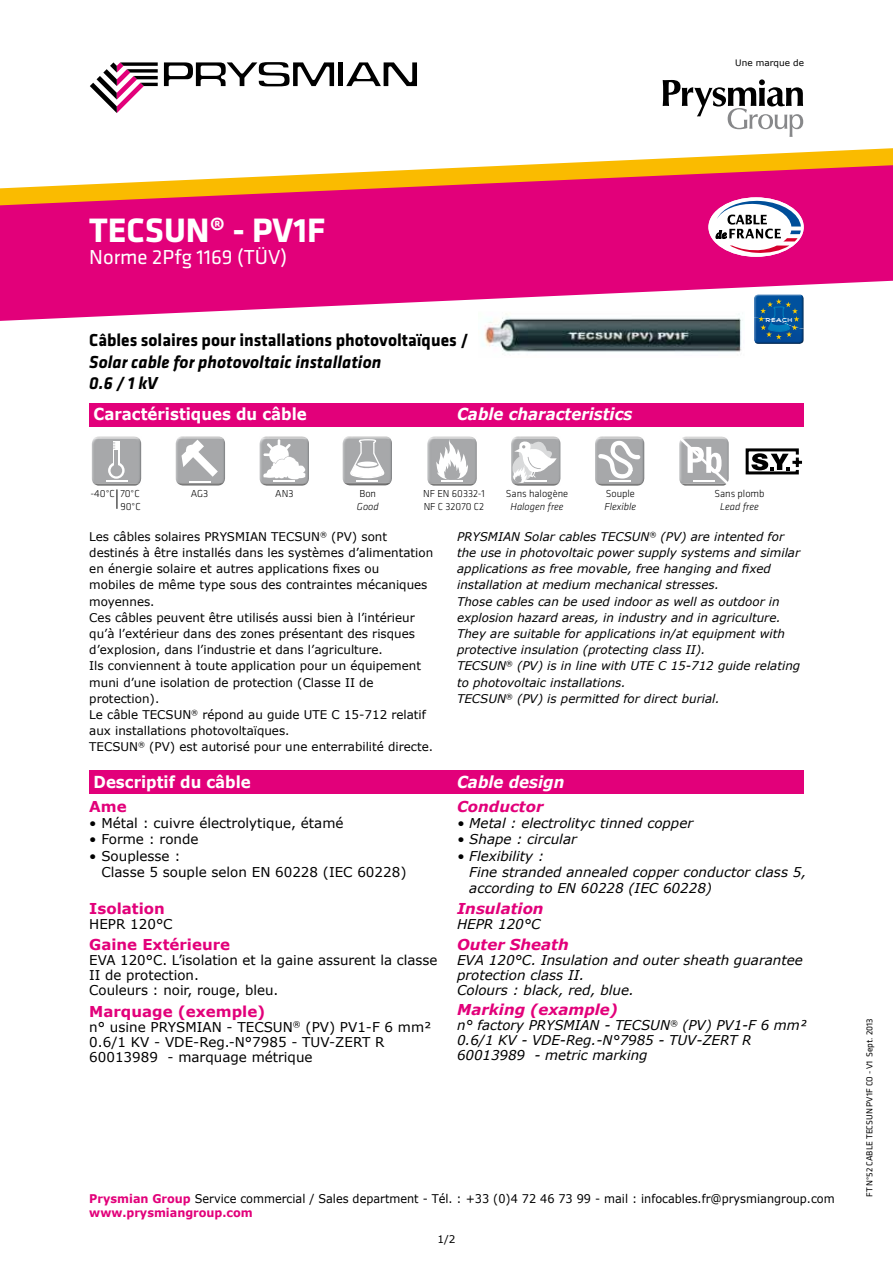
<style>
.page{position:relative;width:893px;height:1263px;background:#fff}
.page>*{position:absolute;margin:0;border:0;box-sizing:border-box;transform-origin:0 0}
.t1{font:700 35.1px "Klavika";color:#fff}
.t2{font:21px "Klavika";color:#fff}
.t3{font:700 18px "Klavika";color:#000}
.t4{font:italic 700 18px/21.6px "Klavika";color:#000}
.t5{font:700 16.5px "Verdana";color:#fff;scale:.91 1}
.t6{font:italic 700 16.5px "Verdana";color:#fff;scale:.91 1}
.t7{font:italic 700 15px "Verdana";color:#e2007a}
.t8{font:700 15px "Verdana";color:#e2007a}
.t9{font:italic 13.5px/15px "Verdana";color:#000}
.t10{font:13.5px/15px "Verdana";color:#000}
.t11{font:12px/16.2px "Verdana";color:#000}
.t12{font:italic 12px/16.2px "Verdana";color:#000}
.t13{font:12px/14.4px "Verdana";color:#000;scale:.94 1}
.t14{font:300 10.5px/12.6px "Klavika";color:#000}
.t15{font:italic 300 10.5px "Klavika";color:#000}
.t16{font:10.5px "Verdana";color:#000}
.t17{font:9px "Klavika";color:#000}
.t18{font:8.85px "Verdana";color:#000}
.t19{font:5.85px "Good Times";letter-spacing:.08em;color:#fff}
.s1{font-weight:700;color:#e2007a}
</style>
<div class="page">
<img style="left:482px;top:321px;width:260px;height:31px">
<svg style="left:520px;top:148px;width:373px;height:17px"></svg>
<hr style="left:339px;top:62px;width:4px;height:24px;background:#000">
<svg style="left:346px;top:62px;width:71px;height:24px"></svg>
<svg style="left:164px;top:62px;width:170px;height:24px"></svg>
<svg style="left:90px;top:62px;width:68px;height:51px"></svg>
<svg style="left:663px;top:79px;width:140px;height:58px"></svg>
<svg style="left:0;top:165px;width:893px;height:156px;fill:#e2007a"></svg>
<div style="left:89px;top:403px;width:715px;height:23px;background:#e2007a"></div>
<div style="left:89px;top:771px;width:715px;height:23px;background:#e2007a"></div>
<img style="left:427px;top:439px;width:50px;height:44px">
<img style="left:429px;top:436px;width:46px;height:3px">
<img style="left:429px;top:483px;width:46px;height:3px">
<svg style="left:436px;top:439px;width:33px;height:41px"></svg>
<hr style="left:441px;top:480px;width:22px;height:2px;background:#fff">
<img style="left:343px;top:438px;width:49px;height:45px">
<img style="left:345px;top:436px;width:45px;height:2px">
<img style="left:344px;top:483px;width:46px;height:2px">
<svg style="left:350px;top:439px;width:34px;height:42px"></svg>
<img style="left:260px;top:438px;width:49px;height:46px">
<img style="left:262px;top:436px;width:44px;height:2px">
<img style="left:261px;top:483px;width:46px;height:3px">
<hr style="left:273px;top:480px;width:22px;height:2px;background:#fff">
<svg style="left:263px;top:439px;width:44px;height:41px"></svg>
<img style="left:558px;top:438px;width:2px;height:45px">
<img style="left:516px;top:483px;width:43px;height:3px">
<svg style="left:511px;top:436px;width:47px;height:49px"></svg>
<img style="left:595px;top:438px;width:49px;height:46px">
<img style="left:598px;top:436px;width:44px;height:2px">
<img style="left:597px;top:483px;width:46px;height:3px">
<hr style="left:609px;top:480px;width:21px;height:2px;background:#fff">
<svg style="left:598px;top:441px;width:42px;height:37px"></svg>
<svg style="left:679px;top:436px;width:50px;height:50px"></svg>
<svg style="left:746px;top:448px;width:56px;height:27px"></svg>
<div style="left:751px;top:293px;width:53px;height:50px;background:#fff"></div>
<div style="left:752px;top:295px;width:52px;height:51px;background:#000;opacity:.5"></div>
<svg style="left:754px;top:294px;width:50px;height:46px;background:#1a6098"></svg>
<img style="left:92px;top:439px;width:49px;height:45px">
<img style="left:94px;top:436px;width:45px;height:3px">
<img style="left:93px;top:483px;width:46px;height:3px">
<svg style="left:108px;top:462px;width:17px;height:17px"></svg>
<div style="left:113px;top:441px;width:7px;height:25px;background:#e2e2e3"></div>
<div style="left:111px;top:465px;width:11px;height:11px;background:#a7a8aa;border-radius:50%"></div>
<hr style="left:106px;top:480px;width:21px;height:2px;background:#fff">
<svg style="left:113px;top:441px;width:7px;height:24px"></svg>
<hr style="left:115px;top:450px;width:3px;height:18px;background:#a7a8aa">
<svg style="left:112px;top:442px;width:3px;height:7px"></svg>
<img style="left:176px;top:438px;width:49px;height:46px">
<img style="left:178px;top:436px;width:45px;height:2px">
<img style="left:177px;top:483px;width:46px;height:2px">
<svg style="left:181px;top:440px;width:37px;height:42px"></svg>
<svg style="left:117px;top:489px;width:1px;height:20px"></svg>
<svg style="left:708px;top:197px;width:96px;height:60px"></svg>
<svg style="left:716px;top:200px;width:85px;height:54px"></svg>
<p class="t18" style="left:735px;top:57px;width:70px">Une marque de</p>
<h1 class="t1" style="left:89px;top:205px;width:237px">TECSUN® - PV1F</h1>
<h2 class="t2" style="left:89px;top:244px;width:199px">Norme 2Pfg 1169 (TÜV)</h2>
<p class="t19" style="left:766px;top:317px;width:28px">REACH</p>
<h3 class="t3" style="left:89px;top:327px;width:381px">Câbles solaires pour installations photovoltaïques /</h3>
<h3 class="t4" style="left:89px;top:350px;width:293px">Solar cable for photovoltaic installation<br>0.6 / 1 kV</h3>
<h3 class="t5" style="left:94px;top:404px;width:236px">Caractéristiques du câble</h3>
<h3 class="t6" style="left:457px;top:404px;width:194px">Cable characteristics</h3>
<p class="t14" style="left:90px;top:487px;width:26px">-40°C</p>
<p class="t14" style="left:120px;top:487px;width:22px">70°C<br>90°C</p>
<p class="t14" style="left:191px;top:487px;width:19px">AG3</p>
<p class="t14" style="left:275px;top:487px;width:20px">AN3</p>
<p class="t14" style="left:360px;top:487px;width:18px">Bon</p>
<p class="t15" style="left:357px;top:500px;width:23px">Good</p>
<p class="t14" style="left:423px;top:487px;width:63px">NF EN 60332-1<br>NF C 32070 C2</p>
<p class="t14" style="left:506px;top:487px;width:64px">Sans halogène</p>
<p class="t15" style="left:510px;top:500px;width:55px">Halogen free</p>
<p class="t14" style="left:606px;top:487px;width:31px">Souple</p>
<p class="t15" style="left:605px;top:500px;width:33px">Flexible</p>
<p class="t14" style="left:714px;top:487px;width:52px">Sans plomb</p>
<p class="t15" style="left:720px;top:500px;width:40px">Lead free</p>
<p class="t11" style="left:89px;top:528px;width:345px">Les câbles solaires PRYSMIAN TECSUN<sup>®</sup> (PV) sont destinés à être installés dans les systèmes d’alimentation en énergie solaire et autres applications fixes ou<br>mobiles de même type sous des contraintes mécaniques moyennes.<br>Ces câbles peuvent être utilisés aussi bien à l’intérieur qu’à l’extérieur dans des zones présentant des risques d’explosion, dans l’industrie et dans l’agriculture.<br>Ils conviennent à toute application pour un équipement muni d’une isolation de protection (Classe II de protection).<br>Le câble TECSUN<sup>®</sup> répond au guide UTE C 15-712 relatif aux installations photovoltaïques.<br>TECSUN<sup>®</sup> (PV) est autorisé pour une enterrabilité directe.</p>
<p class="t12" style="left:457px;top:528px;width:345px">PRYSMIAN Solar cables TECSUN<sup>®</sup> (PV) are intented for the use in photovoltaic power supply systems and similar applications as free movable, free hanging and fixed installation at medium mechanical stresses.<br>Those cables can be used indoor as well as outdoor in explosion hazard areas, in industry and in agriculture.<br>They are suitable for applications in/at equipment with protective insulation (protecting class II).<br>TECSUN<sup>®</sup> (PV) is in line with UTE C 15-712 guide relating to photovoltaic installations.<br>TECSUN<sup>®</sup> (PV) is permitted for direct burial.</p>
<h3 class="t5" style="left:94px;top:771px;width:174px">Descriptif du câble</h3>
<h3 class="t6" style="left:457px;top:771px;width:119px">Cable design</h3>
<p class="t8" style="left:89px;top:797px;width:39px">Ame</p>
<p class="t10" style="left:89px;top:815px;width:256px">• Métal : cuivre électrolytique, étamé</p>
<p class="t10" style="left:89px;top:831px;width:111px">• Forme : ronde</p>
<p class="t10" style="left:101px;top:847px;width:307px;line-height:16.2px;text-indent:-12px">• Souplesse :<br>Classe 5 souple selon EN 60228 (IEC 60228)</p>
<p class="t8" style="left:89px;top:899px;width:77px">Isolation</p>
<p class="t10" style="left:89px;top:916px;width:85px">HEPR 120°C</p>
<p class="t8" style="left:89px;top:934px;width:142px">Gaine Extérieure</p>
<p class="t10" style="left:89px;top:952px;width:350px">EVA 120°C. L’isolation et la gaine assurent la classe<br>II de protection.<br>Couleurs : noir, rouge, bleu.</p>
<p class="t8" style="left:89px;top:1002px;width:178px">Marquage (exemple)</p>
<p class="t10" style="left:89px;top:1019px;width:344px">n° usine PRYSMIAN - TECSUN<sup>®</sup> (PV) PV1-F 6 mm²<br>0.6/1 KV - VDE-Reg.-N°7985 - TUV-ZERT R<br>60013989 - marquage métrique</p>
<p class="t7" style="left:457px;top:797px;width:88px">Conductor</p>
<p class="t9" style="left:457px;top:815px;width:238px">• Metal : electrolityc tinned copper</p>
<p class="t9" style="left:457px;top:831px;width:121px">• Shape : circular</p>
<p class="t9" style="left:469px;top:847px;width:339px;line-height:16.2px;text-indent:-12px">• Flexibility :<br>Fine stranded annealed copper conductor class 5, according to EN 60228 (IEC 60228)</p>
<p class="t7" style="left:457px;top:899px;width:88px">Insulation</p>
<p class="t9" style="left:457px;top:916px;width:85px">HEPR 120°C</p>
<p class="t7" style="left:457px;top:934px;width:113px">Outer Sheath</p>
<p class="t9" style="left:457px;top:952px;width:347px">EVA 120°C. Insulation and outer sheath guarantee protection class II.<br>Colours : black, red, blue.</p>
<p class="t7" style="left:457px;top:1000px;width:162px">Marking (example)</p>
<p class="t9" style="left:457px;top:1017px;width:351px">n° factory PRYSMIAN - TECSUN<sup>®</sup> (PV) PV1-F 6 mm²<br>0.6/1 KV - VDE-Reg.-N°7985 - TUV-ZERT R<br>60013989 - metric marking</p>
<p class="t13" style="left:89px;top:1190px;width:794px"><span class="s1">Prysmian Group</span> Service commercial / Sales department - Tél. : +33 (0)4 72 46 73 99 - mail : infocables.fr@prysmiangroup.com <span class="s1">www.prysmiangroup.com</span></p>
<p class="t16" style="left:437px;top:1233px;width:20px">1/2</p>
<p class="t17" style="left:864px;top:1197px;width:180px;rotate:-90deg">FT N°52 CABLE TECSUN PV1F CO - V1 Sept. 2013</p>
</div>
